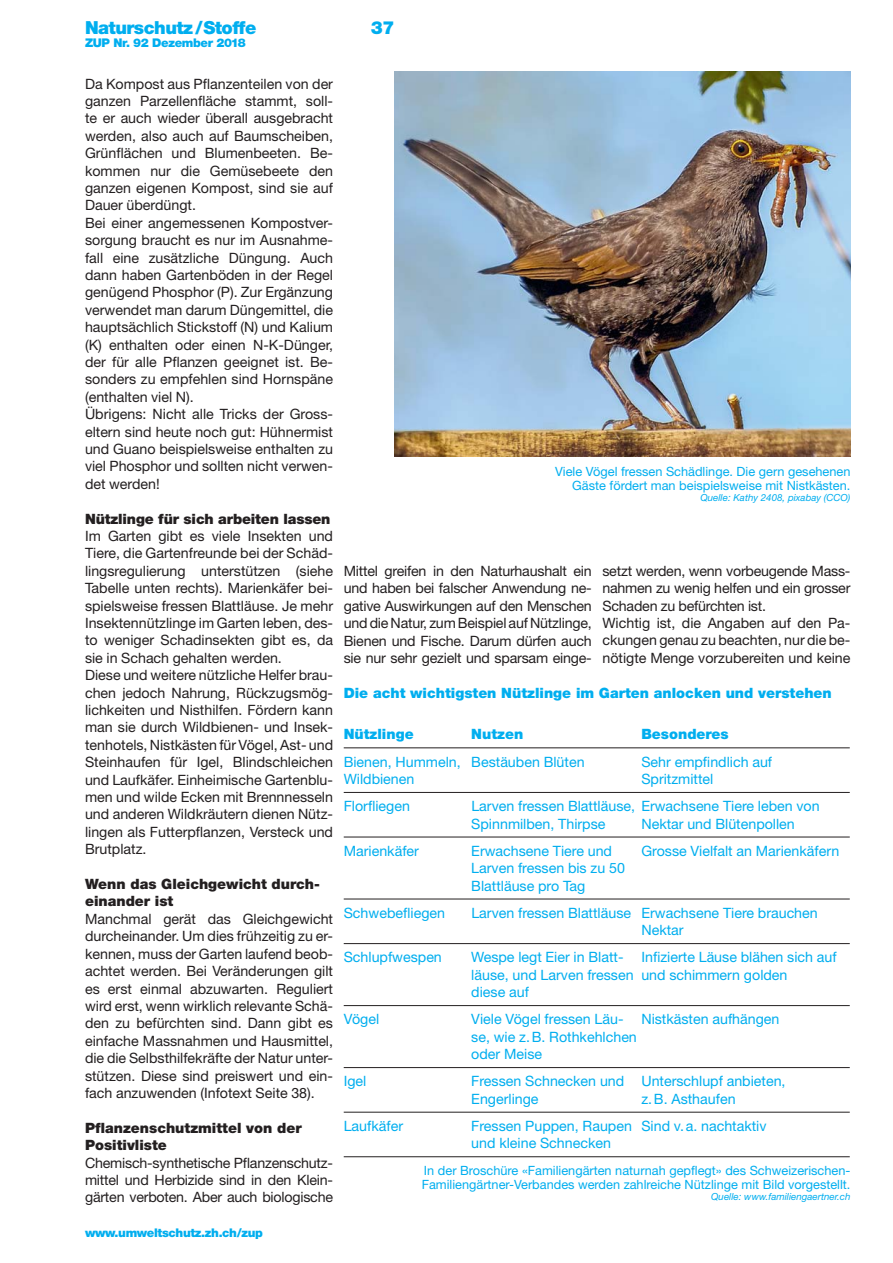
<style>
.page{position:relative;width:893px;height:1263px;background:#fff}
.page>*{position:absolute;margin:0;border:0;box-sizing:border-box;transform-origin:0 0}
.t1{font:900 18px "Helvetica Neue LT Std";letter-spacing:-.03em;color:#00aeef}
.t2{font:14.25px/17.4px "Helvetica Neue LT Std";color:#231f20}
.t3{font:14.25px/17.4px "Helvetica Neue LT Std";color:#00aeef}
.t4{font:900 14.25px/17.4px "Helvetica Neue LT Std";color:#231f20}
.t5{font:900 14.25px "Helvetica Neue LT Std";color:#00aeef}
.t6{font:12.75px/13.5px "Helvetica Neue LT Std";color:#00aeef}
.t7{font:900 12px "Helvetica Neue LT Std";letter-spacing:-.03em;color:#00aeef}
.t8{font:italic 9.75px "Helvetica Neue LT Std";color:#00aeef}
</style>
<div class="page">
<hr style="left:344px;top:748px;width:506px;height:1px;background:#231f20">
<hr style="left:344px;top:792px;width:506px;height:1px;background:#231f20">
<hr style="left:344px;top:837px;width:506px;height:1px;background:#231f20">
<hr style="left:344px;top:899px;width:506px;height:1px;background:#231f20">
<hr style="left:344px;top:943px;width:506px;height:1px;background:#231f20">
<hr style="left:344px;top:1005px;width:506px;height:1px;background:#231f20">
<hr style="left:344px;top:1067px;width:506px;height:1px;background:#231f20">
<hr style="left:344px;top:1112px;width:506px;height:1px;background:#231f20">
<hr style="left:344px;top:1156px;width:506px;height:1px;background:#231f20">
<img style="left:394px;top:71px;width:456px;height:385px">
<p class="t1" style="left:85px;top:21px;width:173px">Naturschutz /Stoffe</p>
<p class="t1" style="left:371px;top:21px;width:25px">37</p>
<p class="t7" style="left:85px;top:38px;width:162px">ZUP Nr. 92 Dezember 2018</p>
<p class="t2" style="left:85px;top:77px;width:250px">Da Kompost aus Pflanzenteilen von der ganzen Parzellenfläche stammt, soll&shy;te er auch wieder überall ausgebracht werden, also auch auf Baumscheiben, Grünflächen und Blumenbeeten. Be&shy;kommen nur die Gemüsebeete den ganzen eigenen Kompost, sind sie auf Dauer überdüngt.<br>Bei einer angemessenen Kompostver&shy;sorgung braucht es nur im Ausnahme&shy;fall eine zusätzliche Düngung. Auch dann haben Gartenböden in der Regel genügend Phosphor (P). Zur Ergänzung verwendet man darum Düngemittel, die hauptsächlich Stickstoff (N) und Kalium (K) enthalten oder einen N-K-Dünger, der für alle Pflanzen geeignet ist. Be&shy;sonders zu empfehlen sind Hornspäne (enthalten viel N).<br>Übrigens: Nicht alle Tricks der Gross&shy;eltern sind heute noch gut: Hühnermist und Guano beispielsweise enthalten zu viel Phosphor und sollten nicht verwen&shy;det werden!</p>
<p class="t4" style="left:85px;top:511px;width:247px">Nützlinge für sich arbeiten lassen</p>
<p class="t2" style="left:85px;top:529px;width:250px">Im Garten gibt es viele Insekten und Tiere, die Gartenfreunde bei der Schäd&shy;lingsregulierung unterstützen (siehe Tabelle unten rechts). Marienkäfer bei&shy;spielsweise fressen Blattläuse. Je mehr Insektennützlinge im Garten leben, des&shy;to weniger Schadinsekten gibt es, da sie in Schach gehalten werden.<br>Diese und weitere nützliche Helfer brau&shy;chen jedoch Nahrung, Rückzugsmög&shy;lichkeiten und Nisthilfen. Fördern kann man sie durch Wildbienen- und Insek&shy;tenhotels, Nistkästen für Vögel, Ast- und Steinhaufen für Igel, Blindschleichen und Laufkäfer. Einheimische Gartenblu&shy;men und wilde Ecken mit Brennnesseln und anderen Wildkräutern dienen Nütz&shy;lingen als Futterpflanzen, Versteck und Brutplatz.</p>
<p class="t4" style="left:85px;top:877px;width:236px">Wenn das Gleichgewicht durch&shy;einander ist</p>
<p class="t2" style="left:85px;top:912px;width:250px;text-align:justify">Manchmal gerät das Gleichgewicht durcheinander. Um dies frühzeitig zu er&shy;kennen, muss der Garten laufend beo b&shy;achtet werden. Bei Veränderungen gilt es erst einmal abzuwarten. Reguliert wird erst, wenn wirklich relevante Schä&shy;den zu befürchten sind. Dann gibt es einfache Massnahmen und Hausmittel, die die Selbsthilfekräfte der Natur unter&shy;stützen. Diese sind preiswert und ein&shy;fach anzuwenden (Infotext Seite 38).</p>
<p class="t4" style="left:85px;top:1120px;width:218px">Pflanzenschutzmittel von der<br>Positivliste</p>
<p class="t2" style="left:85px;top:1155px;width:250px;text-align:justify">Chemisch-synthetische Pflanzenschutz&shy;mittel und Herbizide sind in den Klein&shy;gärten verboten. Aber auch biologische</p>
<p class="t7" style="left:85px;top:1229px;width:179px">www.umweltschutz.zh.ch/zup</p>
<p class="t6" style="left:555px;top:466px;width:297px;text-align:right">Viele Vögel fressen Schädlinge. Die gern gesehenen<br>Gäste fördert man beispielsweise mit Nistkästen.</p>
<p class="t8" style="left:700px;top:494px;width:152px">Quelle: Kathy 2408, pixabay (CCO)</p>
<p class="t2" style="left:344px;top:564px;width:250px;text-align:justify">Mittel greifen in den Naturhaushalt ein und haben bei falscher Anwendung ne&shy;gative Auswirkungen auf den Menschen und die Natur, zum Beispiel auf Nützlinge, Bienen und Fische. Darum dürfen auch sie nur sehr gezielt und sparsam einge-</p>
<p class="t2" style="left:602px;top:564px;width:250px">setzt werden, wenn vorbeugende Mass&shy;nahmen zu wenig helfen und ein grosser Schaden zu befürchten ist.<br>Wichtig ist, die Angaben auf den Pa&shy;ckungen genau zu beachten, nur die be&shy;nötigte Menge vorzubereiten und keine</p>
<p class="t5" style="left:344px;top:687px;width:490px">Die acht wichtigsten Nützlinge im Garten anlocken und verstehen</p>
<p class="t5" style="left:344px;top:729px;width:71px">Nützlinge</p>
<p class="t5" style="left:471px;top:729px;width:53px">Nutzen</p>
<p class="t5" style="left:641px;top:729px;width:89px">Besonderes</p>
<p class="t3" style="left:344px;top:754px;width:119px">Bienen, Hummeln,<br>Wildbienen</p>
<p class="t3" style="left:471px;top:754px;width:115px">Bestäuben Blüten</p>
<p class="t3" style="left:641px;top:754px;width:132px">Sehr empfindlich auf<br>Spritzmittel</p>
<p class="t3" style="left:344px;top:799px;width:68px">Florfliegen</p>
<p class="t3" style="left:471px;top:799px;width:350px">Larven fressen Blattläuse, Erwachsene Tiere leben von<br>Spinnmilben, Thirpse</p>
<p class="t3" style="left:641px;top:816px;width:155px">Nektar und Blütenpollen</p>
<p class="t3" style="left:344px;top:844px;width:77px">Marienkäfer</p>
<p class="t3" style="left:471px;top:844px;width:155px">Erwachsene Tiere und<br>Larven fressen bis zu 50<br>Blattläuse pro Tag</p>
<p class="t3" style="left:641px;top:844px;width:199px">Grosse Vielfalt an Marienkäfern</p>
<p class="t3" style="left:344px;top:906px;width:103px">Schwebefliegen</p>
<p class="t3" style="left:641px;top:906px;width:178px;text-indent:-170px">Larven fressen Blattläuse Erwachsene Tiere brauchen<br>Nektar</p>
<p class="t3" style="left:344px;top:950px;width:100px">Schlupfwespen</p>
<p class="t3" style="left:471px;top:950px;width:164px">Wespe legt Eier in Blatt&shy;läuse, und Larven fressen diese auf</p>
<p class="t3" style="left:641px;top:950px;width:197px">Infizierte Läuse blähen sich auf und schimmern golden</p>
<p class="t3" style="left:344px;top:1012px;width:37px">Vögel</p>
<p class="t3" style="left:471px;top:1012px;width:167px">Viele Vögel fressen Läu&shy;se, wie z. B. Rothkehlchen oder Meise</p>
<p class="t3" style="left:641px;top:1012px;width:140px">Nistkästen aufhängen</p>
<p class="t3" style="left:344px;top:1074px;width:24px">Igel</p>
<p class="t3" style="left:471px;top:1074px;width:154px">Fressen Schnecken und<br>Engerlinge</p>
<p class="t3" style="left:641px;top:1074px;width:146px">Unterschlupf anbieten, z. B. Asthaufen</p>
<p class="t3" style="left:344px;top:1119px;width:61px">Laufkäfer</p>
<p class="t3" style="left:471px;top:1119px;width:162px">Fressen Puppen, Raupen und kleine Schnecken</p>
<p class="t3" style="left:641px;top:1119px;width:127px">Sind v. a. nachtaktiv</p>
<p class="t6" style="left:422px;top:1165px;width:430px">In der Broschüre «Familiengärten naturnah gepflegt» des Schweizerischen-<br>Familiengärtner-Verbandes werden zahlreiche Nützlinge mit Bild vorgestellt.</p>
<p class="t8" style="left:711px;top:1193px;width:141px">Quelle: www.familiengaertner.ch</p>
</div>
